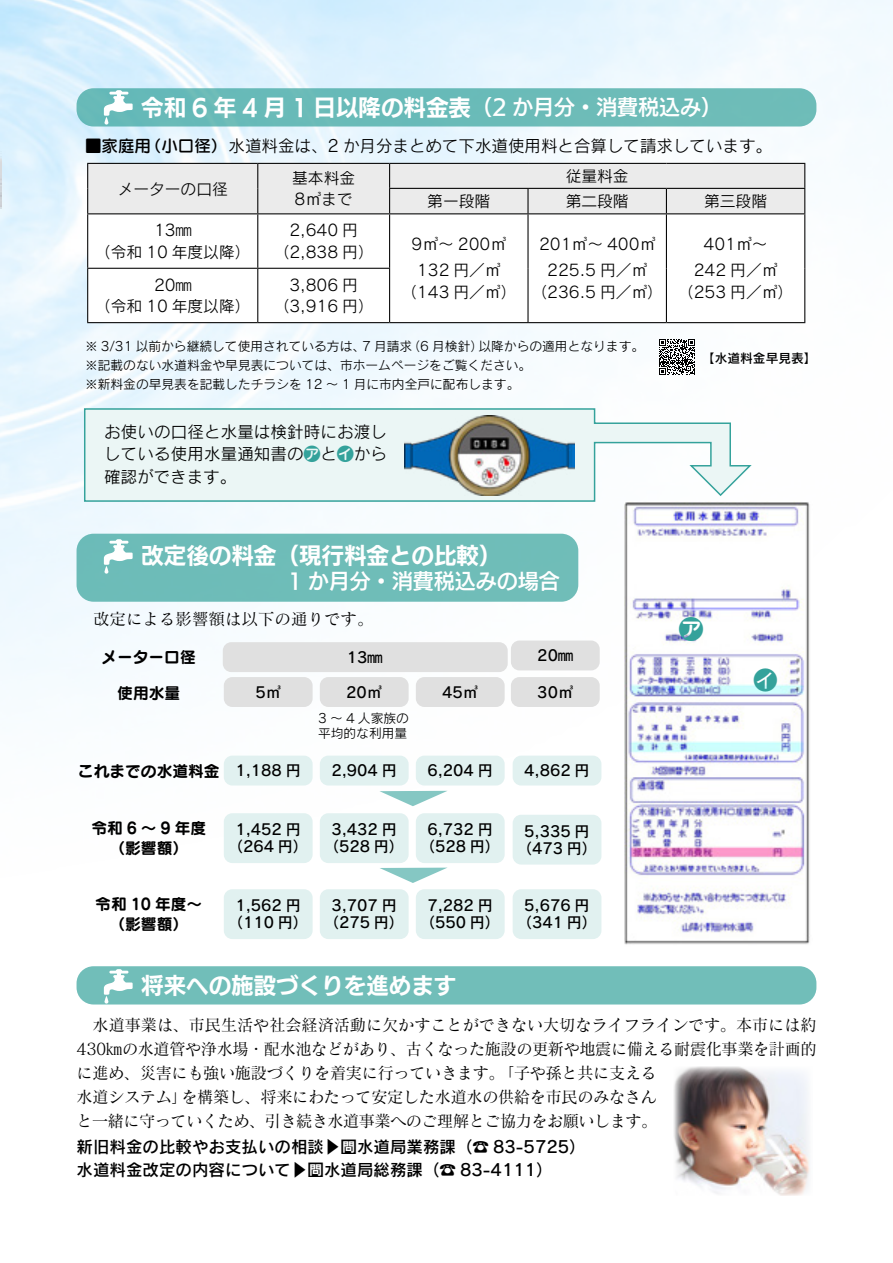
<style>
.page{position:relative;width:893px;height:1263px;background:#fff}
.page>*{position:absolute;margin:0;border:0;box-sizing:border-box;transform-origin:0 0}
.t1{font:24px "Seurat Pro N DB";color:#34a29b}
.t2{font:24px "Rodin Pro M";color:#34a29b}
.t3{font:22.5px "UD Kakugo Large Pro B";color:#fff}
.t4{font:21px "UD Kakugo Large Pro DB";color:#fff}
.t5{font:16.5px/24px "Matisse Pro N M";letter-spacing:-.02em;color:#000}
.t6{font:16.5px/22.5px "Rodin Pro M";color:#000;text-align:justify}
.t7{font:16.5px/23.1px "Rodin Pro DB";color:#000}
.t8{font:16.5px "Matisse Pro N M";color:#000}
.t9{font:15.75px/21.6px "Rodin Pro M";color:#000;text-align:center}
.t10{font:15.75px/20.1px "Seurat Pro N B";color:#000;text-align:center}
.t11{font:15px/17.1px "Rodin Pro DB";color:#000;text-align:center}
.t12{font:12.75px/18.6px "Rodin Pro M";color:#000}
.t13{font:12.75px "Rodin Pro DB";color:#000}
.s1{font-family:"UD Kakugo Large Pro DB";font-size:21px}
.s2{font-family:"Seurat Pro N DB"}
.s3{font-family:"Seurat Pro N DB";color:#34a29b}
</style>
<div class="page">
<img style="left:0;top:17px;width:1px;height:255px">
<svg style="left:83px;top:407px;width:669px;height:95px"></svg>
<img style="left:624px;top:502px;width:187px;height:443px">
<img style="left:674px;top:1066px;width:136px;height:130px">
<img style="left:404px;top:415px;width:170px;height:80px">
<svg style="left:659px;top:339px;width:36px;height:36px"></svg>
<svg style="left:88px;top:214px;width:716px;height:108px"></svg>
<div style="left:87px;top:163px;width:718px;height:50px;background:#ebebeb"></div>
<hr style="left:87px;top:213px;width:171px;height:1px;background:#000">
<hr style="left:87px;top:214px;width:1px;height:54px;background:#000">
<hr style="left:258px;top:213px;width:132px;height:1px;background:#000">
<hr style="left:257px;top:214px;width:1px;height:54px;background:#000">
<hr style="left:390px;top:213px;width:138px;height:1px;background:#000">
<hr style="left:389px;top:214px;width:1px;height:54px;background:#000">
<hr style="left:528px;top:213px;width:138px;height:1px;background:#000">
<hr style="left:527px;top:214px;width:2px;height:54px;background:#000">
<hr style="left:666px;top:213px;width:139px;height:1px;background:#000">
<hr style="left:666px;top:214px;width:1px;height:54px;background:#000">
<hr style="left:804px;top:214px;width:1px;height:54px;background:#000">
<hr style="left:87px;top:268px;width:171px;height:1px;background:#000">
<hr style="left:87px;top:269px;width:1px;height:53px;background:#000">
<hr style="left:258px;top:268px;width:132px;height:1px;background:#000">
<hr style="left:257px;top:269px;width:1px;height:53px;background:#000">
<hr style="left:389px;top:269px;width:1px;height:53px;background:#000">
<hr style="left:527px;top:268px;width:2px;height:54px;background:#000">
<hr style="left:666px;top:268px;width:1px;height:54px;background:#000">
<hr style="left:804px;top:268px;width:1px;height:54px;background:#000">
<hr style="left:87px;top:322px;width:171px;height:1px;background:#000">
<hr style="left:258px;top:322px;width:132px;height:1px;background:#000">
<hr style="left:390px;top:322px;width:138px;height:1px;background:#000">
<hr style="left:528px;top:322px;width:138px;height:1px;background:#000">
<hr style="left:666px;top:322px;width:139px;height:1px;background:#000">
<svg style="left:379px;top:791px;width:68px;height:15px"></svg>
<svg style="left:379px;top:868px;width:68px;height:15px"></svg>
<div style="left:223px;top:642px;width:285px;height:30px;background:#e0e0e0;border-radius:9px"></div>
<div style="left:320px;top:677px;width:89px;height:30px;background:#e0e0e0;border-radius:9px"></div>
<div style="left:416px;top:677px;width:89px;height:30px;background:#e0e0e0;border-radius:9px"></div>
<div style="left:511px;top:677px;width:89px;height:30px;background:#e0e0e0;border-radius:9px"></div>
<div style="left:511px;top:640px;width:89px;height:30px;background:#e0e0e0;border-radius:9px"></div>
<div style="left:224px;top:677px;width:89px;height:30px;background:#e0e0e0;border-radius:9px"></div>
<div style="left:320px;top:756px;width:89px;height:29px;background:#e1f1f0;border-radius:9px"></div>
<div style="left:320px;top:813px;width:89px;height:50px;background:#e1f1f0;border-radius:9px"></div>
<div style="left:320px;top:889px;width:89px;height:50px;background:#e1f1f0;border-radius:9px"></div>
<div style="left:416px;top:756px;width:89px;height:29px;background:#e1f1f0;border-radius:9px"></div>
<div style="left:513px;top:756px;width:88px;height:29px;background:#e1f1f0;border-radius:9px"></div>
<div style="left:416px;top:813px;width:89px;height:50px;background:#e1f1f0;border-radius:9px"></div>
<div style="left:513px;top:815px;width:88px;height:49px;background:#e1f1f0;border-radius:9px"></div>
<div style="left:416px;top:889px;width:89px;height:50px;background:#e1f1f0;border-radius:9px"></div>
<div style="left:513px;top:889px;width:88px;height:50px;background:#e1f1f0;border-radius:9px"></div>
<div style="left:224px;top:756px;width:89px;height:29px;background:#e1f1f0;border-radius:9px"></div>
<div style="left:224px;top:813px;width:89px;height:50px;background:#e1f1f0;border-radius:9px"></div>
<div style="left:224px;top:889px;width:89px;height:50px;background:#e1f1f0;border-radius:9px"></div>
<div style="left:77px;top:88px;width:739px;height:39px;background:#6abbb8;border-radius:17px"></div>
<svg style="left:104px;top:90px;width:29px;height:35px"></svg>
<div style="left:77px;top:534px;width:501px;height:68px;background:#6fbdb8;border-radius:17px"></div>
<svg style="left:104px;top:539px;width:29px;height:35px"></svg>
<div style="left:77px;top:966px;width:739px;height:38px;background:#71beb9;border-radius:17px"></div>
<svg style="left:104px;top:969px;width:29px;height:34px"></svg>
<h2 class="t3" style="left:96px;top:89px;width:627px">　　令和 6 年 4 月 1 日以降の料金表<span class="s1">（2 か月分・消費税込み）</span></h2>
<p class="t6" style="left:85px;top:134px;width:689px"><span class="s2">■家庭用（小口径）</span>水道料金は、2 か月分まとめて下水道使用料と合算して請求しています。</p>
<p class="t9" style="left:118px;top:177px;width:112px">メーターの口径</p>
<p class="t9" style="left:292px;top:166px;width:64px;text-align:left">基本料金<br>8㎥まで</p>
<p class="t9" style="left:566px;top:165px;width:64px">従量料金</p>
<p class="t9" style="left:427px;top:190px;width:64px">第一段階</p>
<p class="t9" style="left:566px;top:190px;width:64px">第二段階</p>
<p class="t9" style="left:704px;top:190px;width:64px">第三段階</p>
<p class="t9" style="left:95px;top:219px;width:157px">13ｍｍ<br>（令和 10 年度以降）</p>
<p class="t9" style="left:274px;top:219px;width:102px">2,640 円（2,838 円）</p>
<p class="t9" style="left:154px;top:273px;width:39px">20ｍｍ</p>
<p class="t9" style="left:95px;top:295px;width:157px">（令和 10 年度以降）</p>
<p class="t9" style="left:274px;top:273px;width:102px">3,806 円（3,916 円）</p>
<p class="t9" style="left:411px;top:231px;width:96px;line-height:26.1px">9㎥～ 200㎥<br>132 円／㎥</p>
<p class="t9" style="left:401px;top:281px;width:117px">（143 円／㎥）</p>
<p class="t9" style="left:539px;top:231px;width:118px;line-height:26.1px">201㎥～ 400㎥<br>225.5 円／㎥</p>
<p class="t9" style="left:531px;top:281px;width:133px">（236.5 円／㎥）</p>
<p class="t12" style="left:85px;top:337px;width:561px">※ 3/31 以前から継続して使用されている方は、7 月請求（6 月検針）以降からの適用となります。※記載のない水道料金や早見表については、市ホームページをご覧ください。<br>※新料金の早見表を記載したチラシを 12 ～ 1 月に市内全戸に配布します。</p>
<p class="t6" style="left:104px;top:420px;width:284px">お使いの口径と水量は検針時にお渡ししている使用水量通知書の<span class="s3">ア</span>と<span class="s3">イ</span>から確認ができます。</p>
<p class="t9" style="left:694px;top:231px;width:85px;line-height:26.1px">401㎥～<br>242 円／㎥</p>
<p class="t9" style="left:678px;top:281px;width:117px">（253 円／㎥）</p>
<p class="t13" style="left:702px;top:349px;width:116px">【水道料金早見表】</p>
<h2 class="t3" style="left:96px;top:536px;width:407px">　　改定後の料金（現行料金との比較）</h2>
<p class="t4" style="left:288px;top:563px;width:274px">1 か月分・消費税込みの場合</p>
<p class="t8" style="left:77px;top:608px;width:299px">　改定による影響額は以下の通りです。</p>
<p class="t10" style="left:101px;top:646px;width:96px">メーター口径</p>
<p class="t10" style="left:117px;top:682px;width:64px">使用水量</p>
<p class="t11" style="left:255px;top:683px;width:27px">5㎥</p>
<p class="t11" style="left:537px;top:646px;width:37px">20mm</p>
<p class="t11" style="left:347px;top:648px;width:37px">13mm</p>
<p class="t11" style="left:346px;top:683px;width:37px">20㎥</p>
<p class="t11" style="left:442px;top:683px;width:37px">45㎥</p>
<p class="t11" style="left:537px;top:683px;width:37px">30㎥</p>
<p class="t12" style="left:318px;top:710px;width:92px;line-height:15.6px">3 ～ 4 人家族の平均的な利用量</p>
<p class="t10" style="left:78px;top:760px;width:143px">これまでの水道料金</p>
<p class="t11" style="left:235px;top:761px;width:67px">1,188 円</p>
<p class="t11" style="left:331px;top:761px;width:67px">2,904 円</p>
<p class="t11" style="left:427px;top:761px;width:67px">6,204 円</p>
<p class="t11" style="left:524px;top:761px;width:67px">4,862 円</p>
<p class="t10" style="left:91px;top:817px;width:116px">令和6～9年度（影響額）</p>
<p class="t11" style="left:228px;top:820px;width:81px">1,452 円（264 円）</p>
<p class="t11" style="left:324px;top:820px;width:81px">3,432 円（528 円）</p>
<p class="t11" style="left:420px;top:820px;width:81px">6,732 円（528 円）</p>
<p class="t11" style="left:517px;top:822px;width:81px">5,335 円（473 円）</p>
<p class="t10" style="left:95px;top:893px;width:109px">令和 10 年度～（影響額）</p>
<p class="t11" style="left:228px;top:896px;width:81px">1,562 円（110 円）</p>
<p class="t11" style="left:324px;top:896px;width:81px">3,707 円（275 円）</p>
<p class="t11" style="left:420px;top:896px;width:81px">7,282 円（550 円）</p>
<p class="t11" style="left:517px;top:896px;width:81px">5,676 円（341 円）</p>
<h2 class="t3" style="left:96px;top:966px;width:362px">　　将来への施設づくりを進めます</h2>
<h1 class="t1" style="left:679px;top:613px;width:25px">ア</h1>
<h1 class="t2" style="left:753px;top:665px;width:25px">イ</h1>
<p class="t5" style="left:77px;top:1012px;width:742px">　水道事業は、市民生活や社会経済活動に欠かすことができない大切なライフラインです。本市には約430㎞の水道管や浄水場・配水池などがあり、古くなった施設の更新や地震に備える耐震化事業を計画的に進め、災害にも強い施設づくりを着実に行っていきます。「子や孫と共に支える<br>水道システム」を構築し、将来にわたって安定した水道水の供給を市民のみなさん<br>と一緒に守っていくため、引き続き水道事業へのご理解とご協力をお願いします。</p>
<p class="t7" style="left:77px;top:1134px;width:511px">新旧料金の比較やお支払いの相談▶問水道局業務課（☎ 83-5725）水道料金改定の内容について▶問水道局総務課（☎ 83-4111）</p>
</div>
